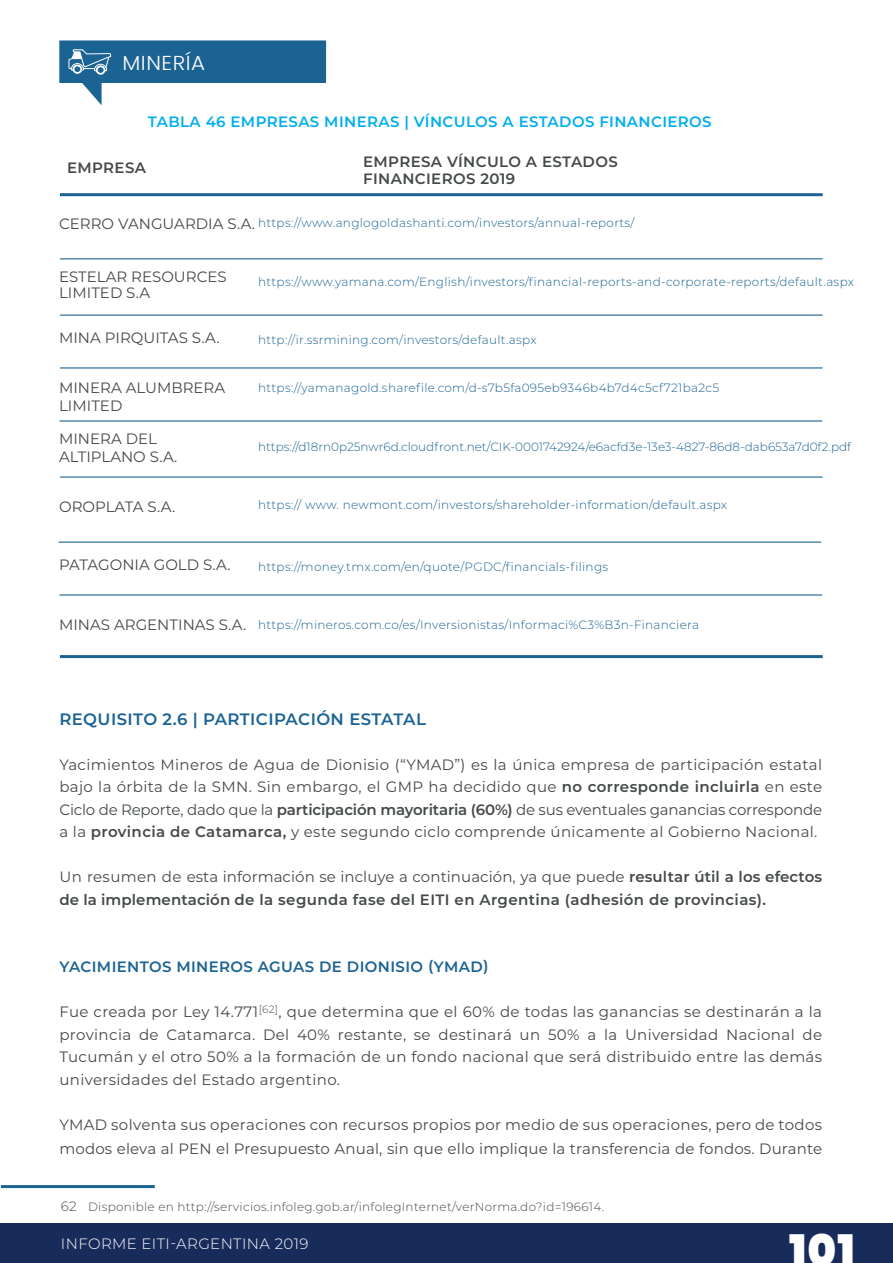
<style>
.page{position:relative;width:893px;height:1263px;background:#fff}
.page>*{position:absolute;margin:0;border:0;box-sizing:border-box;transform-origin:0 0}
.t1{font:900 43.5px "Poppins";color:#fff}
.t2{font:300 20.25px "Poppins";letter-spacing:.025em;color:#fff;scale:1.06 1}
.t3{font:600 16.5px "Montserrat";letter-spacing:.025em;color:#1b6393}
.t4{font:15px/22.5px "Montserrat";letter-spacing:.01em;color:#45494a}
.t5{font:600 15px/22.5px "Montserrat";letter-spacing:.025em;color:#45494a}
.t6{font:600 15px "Montserrat";letter-spacing:.025em;color:#00aeef}
.t7{font:600 15px "Montserrat";letter-spacing:.025em;color:#1b6393}
.t8{font:300 15px "Montserrat";letter-spacing:.025em;color:#fff}
.t9{font:300 12px "Montserrat";letter-spacing:.025em;color:#1b6393}
.t10{font:300 12px "Montserrat";color:#1b6393}
.t11{font:300 12px "Montserrat";letter-spacing:.025em;color:#464949}
.s1{font-weight:600}
.s2{font-weight:400}
.s3{font-size:13.5px}
</style>
<div class="page">
<div style="left:0;top:1224px;width:893px;height:39px;background:#182c5b"></div>
<svg style="left:59px;top:40px;width:267px;height:65px"></svg>
<hr style="left:60px;top:193px;width:763px;height:3px;background:#1b6393">
<hr style="left:60px;top:258px;width:763px;height:1px;background:#1b6393">
<hr style="left:60px;top:655px;width:763px;height:3px;background:#1b6393">
<hr style="left:60px;top:315px;width:763px;height:1px;background:#1b6393">
<hr style="left:60px;top:476px;width:763px;height:2px;background:#1b6393">
<hr style="left:1px;top:1185px;width:154px;height:3px;background:#1b6393">
<hr style="left:60px;top:367px;width:763px;height:1px;background:#1b6393">
<hr style="left:60px;top:420px;width:762px;height:2px;background:#1b6393">
<hr style="left:58px;top:541px;width:763px;height:2px;background:#1b6393">
<hr style="left:59px;top:594px;width:763px;height:2px;background:#1b6393">
<h2 class="t2" style="left:122px;top:51px;width:79px">MINERÍA</h2>
<p class="t6" style="left:148px;top:111px;width:565px">TABLA 46 EMPRESAS MINERAS | VÍNCULOS A ESTADOS FINANCIEROS</p>
<p class="t5" style="left:67px;top:156px;width:81px">EMPRESA</p>
<p class="t5" style="left:363px;top:153px;width:256px;line-height:16.5px">EMPRESA VÍNCULO A ESTADOS<br>FINANCIEROS 2019</p>
<p class="t9" style="left:258px;top:215px;width:378px">https://www.anglogoldashanti.com/investors/annual-reports/</p>
<p class="t4" style="left:59px;top:212px;width:198px">CERRO VANGUARDIA S.A.</p>
<p class="t4" style="left:59px;top:268px;width:169px;line-height:16.5px">ESTELAR RESOURCES<br>LIMITED S.A</p>
<p class="t4" style="left:59px;top:326px;width:162px">MINA PIRQUITAS S.A.</p>
<p class="t4" style="left:59px;top:378px;width:168px;line-height:18px">MINERA ALUMBRERA<br>LIMITED</p>
<p class="t4" style="left:59px;top:429px;width:120px;line-height:18px">MINERA DEL<br>ALTIPLANO S.A.</p>
<p class="t4" style="left:59px;top:494px;width:118px">OROPLATA S.A.</p>
<p class="t9" style="left:258px;top:273px;width:597px">https://www.yamana.com/English/investors/financial-reports-and-corporate-reports/default.aspx</p>
<p class="t9" style="left:258px;top:332px;width:280px">http://ir.ssrmining.com/investors/default.aspx</p>
<p class="t9" style="left:258px;top:380px;width:462px">https://yamanagold.sharefile.com/d-s7b5fa095eb9346b4b7d4c5cf721ba2c5</p>
<p class="t10" style="left:258px;top:438px;width:594px">https://d18rn0p25nwr6d.cloudfront.net/CIK-0001742924/e6acfd3e-13e3-4827-86d8-dab653a7d0f2.pdf</p>
<p class="t9" style="left:258px;top:497px;width:470px">https:// www. newmont.com/investors/shareholder-information/default.aspx</p>
<p class="t4" style="left:59px;top:553px;width:173px">PATAGONIA GOLD S.A.</p>
<p class="t9" style="left:258px;top:558px;width:351px">https://money.tmx.com/en/quote/PGDC/financials‐filings</p>
<p class="t4" style="left:59px;top:613px;width:189px">MINAS ARGENTINAS S.A.</p>
<p class="t9" style="left:258px;top:617px;width:442px">https://mineros.com.co/es/Inversionistas/Informaci%C3%B3n-Financiera</p>
<p class="t3" style="left:59px;top:707px;width:368px">REQUISITO 2.6 | PARTICIPACIÓN ESTATAL</p>
<p class="t4" style="left:59px;top:753px;width:764px;text-align:justify">Yacimientos Mineros de Agua de Dionisio (“YMAD”) es la única empresa de participación estatal bajo la órbita de la SMN. Sin embargo, el GMP ha decidido que <span class="s1">no corresponde incluirla</span> en este Ciclo de Reporte, dado que la <span class="s1">participación mayoritaria (60%)</span> de sus eventuales ganancias corresponde a la <span class="s1">provincia de Catamarca,</span> y este segundo ciclo comprende únicamente al Gobierno Nacional.</p>
<p class="t5" style="left:59px;top:865px;width:764px"><span class="s2">Un resumen de esta información se incluye a continuación, ya que puede</span> resultar útil a los efectos de la implementación de la segunda fase del EITI en Argentina (adhesión de provincias).</p>
<p class="t7" style="left:59px;top:956px;width:431px">YACIMIENTOS MINEROS AGUAS DE DIONISIO (YMAD)</p>
<p class="t4" style="left:59px;top:1000px;width:764px;text-align:justify">Fue creada por Ley 14.771<sup>[62]</sup>, que determina que el 60% de todas las ganancias se destinarán a la provincia de Catamarca. Del 40% restante, se destinará un 50% a la Universidad Nacional de Tucumán y el otro 50% a la formación de un fondo nacional que será distribuido entre las demás universidades del Estado argentino.</p>
<p class="t4" style="left:59px;top:1112px;width:764px;line-height:24px">YMAD solventa sus operaciones con recursos propios por medio de sus operaciones, pero de todos modos eleva al PEN el Presupuesto Anual, sin que ello implique la transferencia de fondos. Durante</p>
<p class="t11" style="left:61px;top:1198px;width:545px"><span class="s3">62</span> Disponible en http://servicios.infoleg.gob.ar/infolegInternet/verNorma.do?id=196614.</p>
<p class="t8" style="left:61px;top:1233px;width:249px">INFORME EITI-ARGENTINA 2019</p>
<h1 class="t1" style="left:789px;top:1226px;width:67px">101</h1>
<h1 class="t1" style="left:817px;top:1226px;width:61px">64</h1>
</div>
